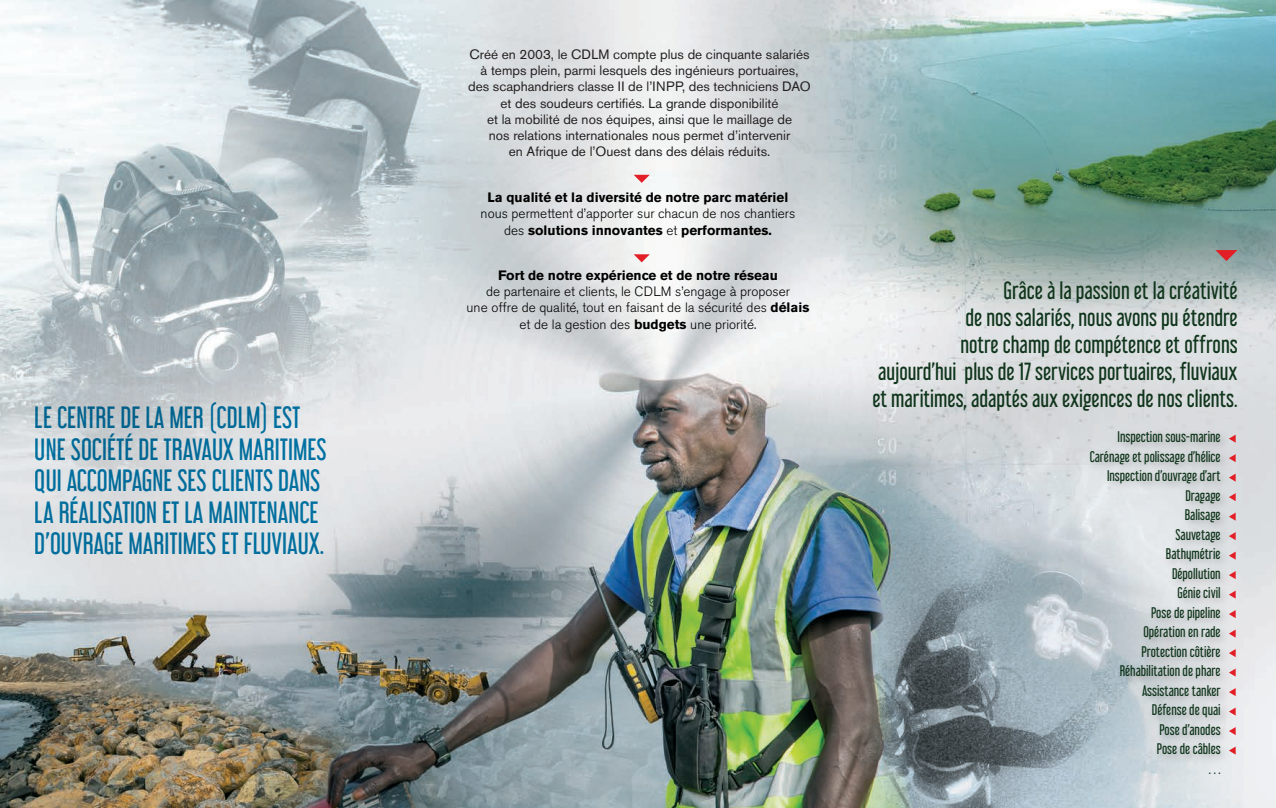
<style>
.page{position:relative;width:1276px;height:808px;background:#fff}
.page>*{position:absolute;margin:0;border:0;box-sizing:border-box;transform-origin:0 0}
.t1{font:27px/31.5px "Libel Suit Rg";color:#007db1}
.t2{font:21.75px/27px "Libel Suit Rg";color:#10351c;text-align:right}
.t3{font:13.5px/16.2px "Akzidenz Grotesk BE";color:#231f20;text-align:center}
.t4{font:13.5px "Libel Suit Rg";color:#10351c}
.t5{font:300 13.5px/16.2px "Akzidenz Grotesk BE";color:#000;text-align:center}
.t6{font:700 13.5px/16.2px "Akzidenz Grotesk BE";color:#000;text-align:center}
.s1{font-weight:300}
.s2{font-weight:700}
</style>
<div class="page">
<img style="left:0;top:0;width:1276px;height:808px">
<div style="left:1085px;top:427px;width:146px;height:357px;background:#231f20;opacity:.25"></div>
<svg style="left:633px;top:175px;width:17px;height:8px"></svg>
<svg style="left:1215px;top:250px;width:22px;height:11px"></svg>
<svg style="left:633px;top:254px;width:17px;height:8px"></svg>
<svg style="left:1228px;top:435px;width:7px;height:8px"></svg>
<svg style="left:1228px;top:454px;width:7px;height:8px"></svg>
<svg style="left:1228px;top:474px;width:7px;height:8px"></svg>
<svg style="left:1228px;top:493px;width:7px;height:8px"></svg>
<svg style="left:1228px;top:513px;width:7px;height:8px"></svg>
<svg style="left:1228px;top:532px;width:7px;height:8px"></svg>
<svg style="left:1228px;top:552px;width:7px;height:8px"></svg>
<svg style="left:1228px;top:571px;width:7px;height:8px"></svg>
<svg style="left:1228px;top:590px;width:7px;height:9px"></svg>
<svg style="left:1228px;top:610px;width:7px;height:8px"></svg>
<svg style="left:1228px;top:629px;width:7px;height:9px"></svg>
<svg style="left:1228px;top:649px;width:7px;height:8px"></svg>
<svg style="left:1228px;top:668px;width:7px;height:9px"></svg>
<svg style="left:1228px;top:688px;width:7px;height:8px"></svg>
<svg style="left:1228px;top:707px;width:7px;height:9px"></svg>
<svg style="left:1228px;top:727px;width:7px;height:8px"></svg>
<svg style="left:1228px;top:746px;width:7px;height:9px"></svg>
<h1 class="t1" style="left:35px;top:399px;width:293px">LE CENTRE DE LA MER (CDLM) EST<br>UNE SOCIÉTÉ DE TRAVAUX MARITIMES<br>QUI ACCOMPAGNE SES CLIENTS DANS<br>LA RÉALISATION ET LA MAINTENANCE<br>D’OUVRAGE MARITIMES ET FLUVIAUX.</h1>
<p class="t3" style="left:468px;top:46px;width:344px">Créé en 2003, le CDLM compte plus de cinquante salariés à temps plein, parmi lesquels des ingénieurs portuaires,<br>des scaphandriers classe II de l’INPP, des techniciens DAO et des soudeurs certifiés. La grande disponibilité<br>et la mobilité de nos équipes, ainsi que le maillage de<br>nos relations internationales nous permet d’intervenir<br>en Afrique de l’Ouest dans des délais réduits.</p>
<p class="t6" style="left:481px;top:189px;width:316px">La qualité et la diversité de notre parc matériel <span class="s1">nous permettent d’apporter sur chacun de nos chantiers des</span> solutions innovantes <span class="s1">et</span> performantes.</p>
<p class="t5" style="left:466px;top:267px;width:344px"><span class="s2">Fort de notre expérience et de notre réseau<br></span>de partenaire et clients, le CDLM s’engage à proposer<br>une offre de qualité, tout en faisant de la sécurité des <span class="s2">délais </span>et de la gestion des <span class="s2">budgets</span> une priorité.</p>
<p class="t2" style="left:872px;top:275px;width:367px">Grâce à la passion et la créativité<br>de nos salariés, nous avons pu étendre<br>notre champ de compétence et offrons<br>aujourd’hui plus de 17 services portuaires, fluviaux et maritimes, adaptés aux exigences de nos clients.</p>
<p class="t4" style="left:1117px;top:426px;width:105px">Inspection sous-marine</p>
<p class="t4" style="left:1089px;top:445px;width:132px">Carénage et polissage d’hélice</p>
<p class="t4" style="left:1107px;top:465px;width:115px">Inspection d’ouvrage d’art</p>
<p class="t4" style="left:1185px;top:484px;width:37px">Dragage</p>
<p class="t4" style="left:1184px;top:504px;width:37px">Balisage</p>
<p class="t4" style="left:1175px;top:523px;width:47px">Sauvetage</p>
<p class="t4" style="left:1166px;top:543px;width:56px">Bathymétrie</p>
<p class="t4" style="left:1172px;top:562px;width:50px">Dépollution</p>
<p class="t4" style="left:1177px;top:582px;width:45px">Génie civil</p>
<p class="t4" style="left:1151px;top:601px;width:71px">Pose de pipeline</p>
<p class="t4" style="left:1143px;top:621px;width:79px">Opération en rade</p>
<p class="t4" style="left:1141px;top:640px;width:81px">Protection côtière</p>
<p class="t4" style="left:1119px;top:660px;width:102px">Réhabilitation de phare</p>
<p class="t4" style="left:1142px;top:679px;width:80px">Assistance tanker</p>
<p class="t4" style="left:1152px;top:699px;width:70px">Défense de quai</p>
<p class="t4" style="left:1159px;top:718px;width:63px">Pose d’anodes</p>
<p class="t4" style="left:1157px;top:738px;width:65px">Pose de câbles</p>
<p class="t4" style="left:1208px;top:757px;width:13px">...</p>
</div>
